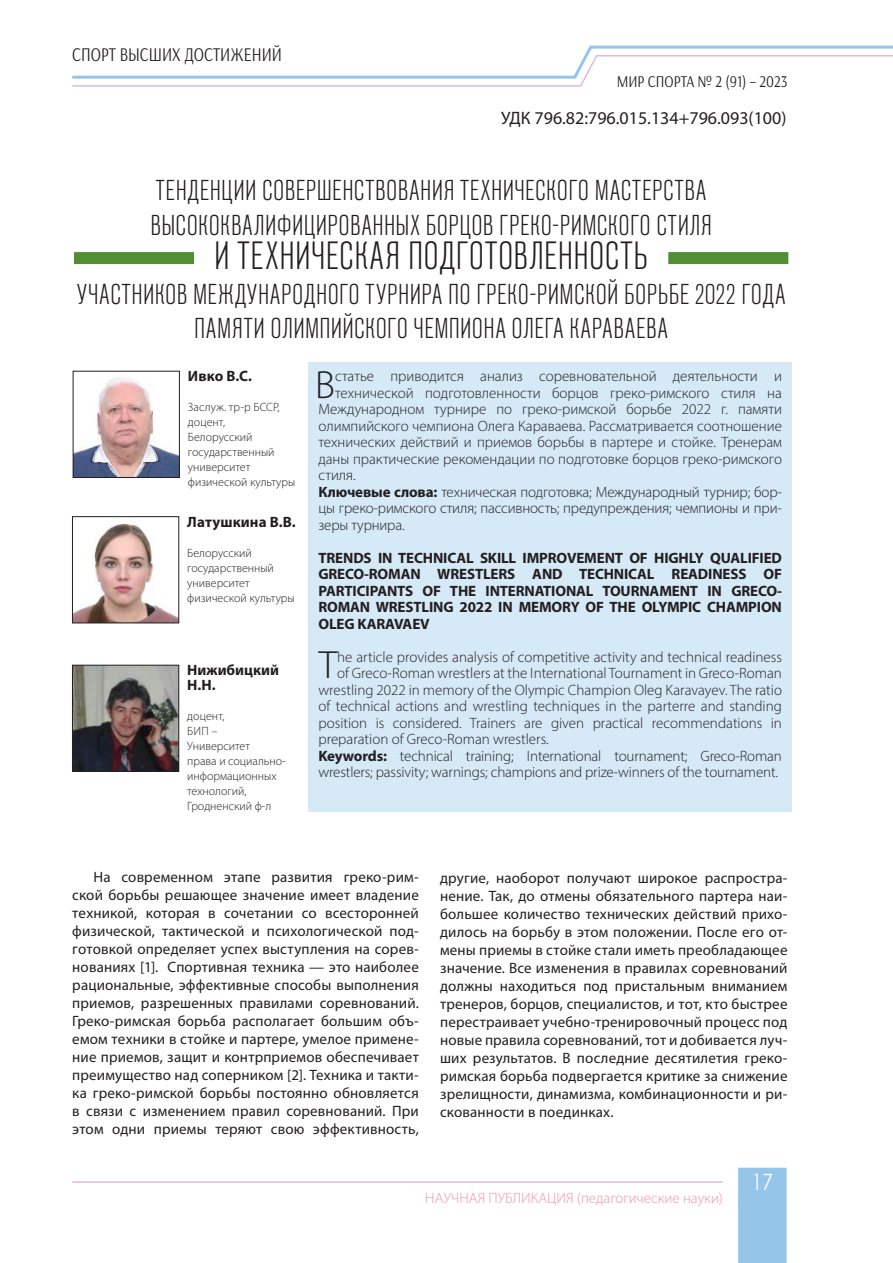
<style>
.page{position:relative;width:893px;height:1263px;background:#fff}
.page>*{position:absolute;margin:0;border:0;box-sizing:border-box;transform-origin:0 0}
.t1{font:300 39.45px "Myriad Pro";color:#231f20}
.t2{font:300 condensed 39px "Akzidenz Grotesk Pro";letter-spacing:.02em;color:#231f20}
.t3{font:300 condensed 28.5px/34.5px "Akzidenz Grotesk Pro";letter-spacing:.015em;color:#231f20}
.t4{font:22.5px "Century Gothic";color:#fff;scale:.85 1}
.t5{font:19.5px "Arsenal";color:#231f20;scale:.8 1}
.t6{font:18px "Myriad Pro";color:#231f20}
.t7{font:16.5px "Arsenal";color:#231f20;scale:.85 1}
.t8{font:15px/18px "Myriad Pro";letter-spacing:.01em;color:#231f20;text-align:justify}
.t9{font:300 15px "Myriad Pro";color:#231f20}
.t10{font:700 15px/16.5px "Myriad Pro";letter-spacing:-.01em;color:#231f20;text-align:justify}
.t11{font:300 15px "Myriad Pro";color:#f294a1}
.t12{font:700 15px "Myriad Pro";letter-spacing:.01em;color:#231f20}
.t13{font:300 12px/15px "Myriad Pro";color:#231f20}
.s1{font-weight:700}
</style>
<div class="page">
<svg style="left:72px;top:45px;width:821px;height:42px"></svg>
<hr style="left:72px;top:1181px;width:651px;height:2px;background:#debbd8">
<div style="left:738px;top:1168px;width:49px;height:95px;background:#95c6ea"></div>
<div style="left:308px;top:362px;width:483px;height:450px;background:#d6e9f7"></div>
<div style="left:74px;top:252px;width:714px;height:12px;background:#528e33"></div>
<div style="left:194px;top:245px;width:474px;height:22px;background:#fff"></div>
<img style="left:75px;top:377px;width:103px;height:99px">
<div style="left:73px;top:371px;width:107px;height:107px;border:1px solid #231f20"></div>
<img style="left:74px;top:523px;width:103px;height:98px">
<div style="left:72px;top:516px;width:107px;height:107px;border:1px solid #231f20"></div>
<img style="left:74px;top:667px;width:103px;height:103px">
<div style="left:72px;top:665px;width:107px;height:107px;border:1px solid #231f20"></div>
<h3 class="t5" style="left:72px;top:43px;width:264px">СПОРТ ВЫСШИХ ДОСТИЖЕНИЙ</h3>
<p class="t7" style="left:617px;top:71px;width:202px">МИР СПОРТА № 2 (91) – 2023</p>
<p class="t6" style="left:501px;top:107px;width:287px">УДК 796.82:796.015.134+796.093(100)</p>
<h3 class="t3" style="left:150px;top:172px;width:563px">ТЕНДЕНЦИИ СОВЕРШЕНСТВОВАНИЯ ТЕХНИЧЕСКОГО МАСТЕРСТВА<br>ВЫСОКОКВАЛИФИЦИРОВАННЫХ БОРЦОВ ГРЕКО-РИМСКОГО СТИЛЯ</h3>
<h2 class="t2" style="left:214px;top:230px;width:436px">И ТЕХНИЧЕСКАЯ ПОДГОТОВЛЕННОСТЬ</h2>
<h3 class="t3" style="left:76px;top:276px;width:711px;text-align:center">УЧАСТНИКОВ МЕЖДУНАРОДНОГО ТУРНИРА ПО ГРЕКО-РИМСКОЙ БОРЬБЕ 2022 ГОДА<br>ПАМЯТИ ОЛИМПИЙСКОГО ЧЕМПИОНА ОЛЕГА КАРАВАЕВА</h3>
<p class="t10" style="left:188px;top:368px;width:66px">Ивко В.С.</p>
<p class="t13" style="left:188px;top:400px;width:109px">Заслуж. тр-р БССР, доцент,<br>Белорусский государственный университет физической культуры</p>
<p class="t12" style="left:187px;top:512px;width:110px">Латушкина В.В.</p>
<p class="t13" style="left:187px;top:545px;width:109px">Белорусский государственный университет физической культуры</p>
<p class="t10" style="left:187px;top:662px;width:93px;line-height:15px">Нижибицкий<br>Н.Н.</p>
<p class="t13" style="left:187px;top:709px;width:100px">доцент,<br>БИП –<br>Университет<br>права и социально&shy;информационных технологий,<br>Гродненский ф-л</p>
<h1 class="t1" style="left:315px;top:361px;width:21px">В</h1>
<p class="t9" style="left:335px;top:367px;width:448px">статье приводится анализ соревновательной деятельности и</p>
<p class="t9" style="left:335px;top:384px;width:448px">технической подготовленности борцов греко-римского стиля на</p>
<p class="t9" style="left:318px;top:400px;width:465px">Международном турнире по греко-римской борьбе 2022 г. памяти</p>
<p class="t9" style="left:318px;top:417px;width:465px">олимпийского чемпиона Олега Караваева. Рассматривается соотношение</p>
<p class="t9" style="left:318px;top:433px;width:465px">технических действий и приемов борьбы в партере и стойке. Тренерам</p>
<p class="t9" style="left:318px;top:450px;width:465px">даны практические рекомендации по подготовке борцов греко-римского</p>
<p class="t9" style="left:318px;top:466px;width:39px">стиля.</p>
<p class="t9" style="left:318px;top:483px;width:465px"><span class="s1">Ключевые слова:</span> техническая подготовка; Международный турнир; бор-</p>
<p class="t9" style="left:318px;top:499px;width:465px">цы греко-римского стиля; пассивность; предупреждения; чемпионы и при-</p>
<p class="t9" style="left:318px;top:516px;width:88px">зеры турнира.</p>
<p class="t10" style="left:318px;top:549px;width:465px">TRENDS IN TECHNICAL SKILL IMPROVEMENT OF HIGHLY QUALIFIED GRECO-ROMAN WRESTLERS AND TECHNICAL READINESS OF PARTICIPANTS OF THE INTERNATIONAL TOURNAMENT IN GRECO-ROMAN WRESTLING 2022 IN MEMORY OF THE OLYMPIC CHAMPION OLEG KARAVAEV</p>
<h1 class="t1" style="left:319px;top:641px;width:20px">T</h1>
<p class="t9" style="left:337px;top:648px;width:446px">he article provides analysis of competitive activity and technical readiness</p>
<p class="t9" style="left:337px;top:664px;width:446px">of Greco-Roman wrestlers at the International Tournament in Greco-Roman</p>
<p class="t9" style="left:318px;top:681px;width:465px">wrestling 2022 in memory of the Olympic Champion Oleg Karavayev. The ratio</p>
<p class="t9" style="left:318px;top:697px;width:465px">of technical actions and wrestling techniques in the parterre and standing</p>
<p class="t9" style="left:318px;top:714px;width:465px">position is considered. Trainers are given practical recommendations in</p>
<p class="t9" style="left:318px;top:730px;width:232px">preparation of Greco-Roman wrestlers.</p>
<p class="t9" style="left:318px;top:747px;width:465px"><span class="s1">Keywords:</span> technical training; International tournament; Greco-Roman</p>
<p class="t9" style="left:318px;top:763px;width:461px">wrestlers; passivity; warnings; champions and prize-winners of the tournament.</p>
<p class="t8" style="left:72px;top:867px;width:348px;text-indent:21px">На современном этапе развития греко-рим&shy;ской борьбы решающее значение имеет владение техникой, которая в сочетании со всесторонней физической, тактической и психологической под&shy;готовкой определяет успех выступления на сорев&shy;нованиях [1]. Спортивная техника — это наиболее рациональные, эффективные способы выполнения приемов, разрешенных правилами соревнований.<br>Греко-римская борьба располагает большим объ&shy;емом техники в стойке и партере, умелое примене&shy;ние приемов, защит и контрприемов обеспечивает преимущество над соперником [2]. Техника и такти&shy;ка греко-римской борьбы постоянно обновляется в связи с изменением правил соревнований. При этом одни приемы теряют свою эффективность,</p>
<p class="t8" style="left:440px;top:869px;width:349px">другие, наоборот получают широкое распростра&shy;нение. Так, до отмены обязательного партера наи&shy;большее количество технических действий прихо&shy;дилось на борьбу в этом положении. После его от&shy;мены приемы в стойке стали иметь преобладающее значение. Все изменения в правилах соревнований должны находиться под пристальным вниманием тренеров, борцов, специалистов, и тот, кто быстрее перестраивает учебно-тренировочный процесс под новые правила соревнований, тот и добивается луч&shy;ших результатов. В последние десятилетия греко&shy;римская борьба подвергается критике за снижение зрелищности, динамизма, комбинационности и ри&shy;скованности в поединках.</p>
<p class="t11" style="left:425px;top:1189px;width:299px">НАУЧНАЯ ПУБЛИКАЦИЯ (педагогические науки)</p>
<h3 class="t4" style="left:752px;top:1166px;width:26px">17</h3>
</div>
